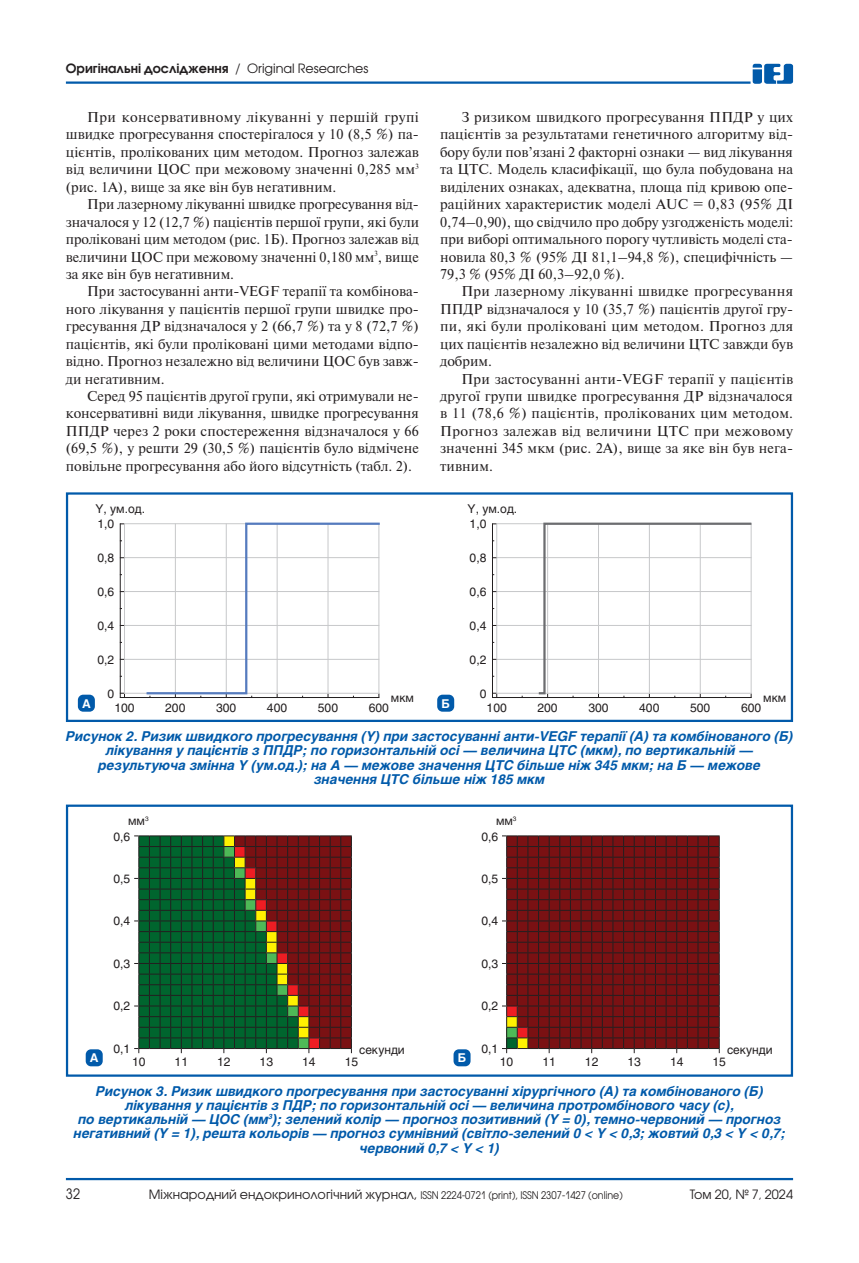
<style>
.page{position:relative;width:859px;height:1263px;background:#fff}
.page>*{position:absolute;margin:0;border:0;box-sizing:border-box;transform-origin:0 0}
.t1{font:14.25px/17.4px "Newton";color:#231f20;text-align:justify}
.t2{font:14.25px "Avant Garde Gothic C";color:#231f20;scale:.9 1}
.t3{font:italic 700 13.5px/14.2px "Helios";color:#015aaa;text-align:center}
.t4{font:700 12.75px "Avant Garde Gothic C";color:#231f20}
.t5{font:12.75px "Avant Garde Gothic C";color:#231f20}
.t6{font:12px "Helios";color:#231f20}
.t7{font:700 12px "Helios";color:#fff}
.t8{font:10.5px "Avant Garde Gothic C";color:#231f20;scale:.9 1}
.s1{font-weight:400}
.s2{font-size:12.75px}
.s3{font-size:10.5px}
</style>
<div class="page">
<hr style="left:66px;top:81px;width:684px;height:3px;background:#015aaa">
<hr style="left:66px;top:1178px;width:727px;height:2px;background:#015aaa">
<svg style="left:753px;top:64px;width:40px;height:20px"></svg>
<hr style="left:120px;top:523px;width:1px;height:175px;background:#231f20">
<hr style="left:120px;top:697px;width:259px;height:1px;background:#231f20">
<hr style="left:124px;top:659px;width:255px;height:1px;background:#c7c8ca">
<hr style="left:124px;top:625px;width:255px;height:1px;background:#c7c8ca">
<hr style="left:124px;top:591px;width:255px;height:1px;background:#c7c8ca">
<hr style="left:124px;top:523px;width:255px;height:1px;background:#c7c8ca">
<hr style="left:124px;top:557px;width:255px;height:1px;background:#c7c8ca">
<hr style="left:124px;top:523px;width:1px;height:171px;background:#c7c8ca">
<hr style="left:124px;top:693px;width:255px;height:1px;background:#c7c8ca">
<svg style="left:144px;top:522px;width:236px;height:176px"></svg>
<hr style="left:492px;top:523px;width:1px;height:175px;background:#231f20">
<hr style="left:492px;top:697px;width:259px;height:1px;background:#231f20">
<hr style="left:496px;top:659px;width:255px;height:1px;background:#c7c8ca">
<hr style="left:496px;top:625px;width:255px;height:1px;background:#c7c8ca">
<hr style="left:496px;top:591px;width:255px;height:1px;background:#c7c8ca">
<hr style="left:496px;top:523px;width:255px;height:1px;background:#c7c8ca">
<hr style="left:496px;top:557px;width:255px;height:1px;background:#c7c8ca">
<hr style="left:496px;top:523px;width:1px;height:171px;background:#c7c8ca">
<hr style="left:496px;top:693px;width:255px;height:1px;background:#c7c8ca">
<svg style="left:536px;top:522px;width:216px;height:176px"></svg>
<div style="left:437px;top:695px;width:17px;height:17px;background:#015aaa;border-radius:5px"></div>
<div style="left:78px;top:695px;width:17px;height:17px;background:#015aaa;border-radius:5px"></div>
<div style="left:66px;top:492px;width:727px;height:230px;border:2px solid #015aaa"></div>
<svg style="left:502px;top:835px;width:218px;height:218px;background:#701d1e"></svg>
<svg style="left:134px;top:835px;width:218px;height:218px;background:#3b4a2b"></svg>
<div style="left:86px;top:1049px;width:17px;height:17px;background:#015aaa;border-radius:5px"></div>
<div style="left:453px;top:1049px;width:18px;height:17px;background:#015aaa;border-radius:5px"></div>
<div style="left:66px;top:804px;width:727px;height:273px;border:2px solid #015aaa"></div>
<p class="t4" style="left:66px;top:60px;width:304px">Оригінальні дослідження <span class="s1">/ Original Researches</span></p>
<p class="t1" style="left:66px;top:108px;width:354px;text-indent:21px">При консервативному лікуванні у першій групі швидке прогресування спостерігалося у 10 (8,5 %) па&shy;цієнтів, пролікованих цим методом. Прогноз залежав від величини ЦОС при межовому значенні 0,285 мм<sup>3 </sup>(рис. 1А), вище за яке він був негативним.</p>
<p class="t1" style="left:66px;top:195px;width:355px;text-indent:21px">При лазерному лікуванні швидке прогресування від&shy;значалося у 12 (12,7 %) пацієнтів першої групи, які були проліковані цим методом (рис. 1Б). Прогноз залежав від величини ЦОС при межовому значенні 0,180 мм<sup>3</sup>, вище за яке він був негативним.</p>
<p class="t1" style="left:66px;top:282px;width:354px;text-indent:21px">При застосуванні анти-VEGF терапії та комбінова&shy;ного лікування у пацієнтів першої групи швидке про&shy;гресування ДР відзначалося у 2 (66,7 %) та у 8 (72,7 %) пацієнтів, які були проліковані цими методами відпо&shy;відно. Прогноз незалежно від величини ЦОС був завж&shy;ди негативним.</p>
<p class="t1" style="left:66px;top:387px;width:354px;text-indent:21px">Серед 95 пацієнтів другої групи, які отримували не&shy;консервативні види лікування, швидке прогресування ППДР через 2 роки спостереження відзначалося у 66 (69,5 %), у решти 29 (30,5 %) пацієнтів було відмічене повільне прогресування або його відсутність (табл. 2).</p>
<p class="t1" style="left:440px;top:108px;width:355px;text-indent:21px">З ризиком швидкого прогресування ППДР у цих пацієнтів за результатами генетичного алгоритму від&shy;бору були пов’язані 2 факторні ознаки — вид лікування та ЦТС. Модель класифікації, що була побудована на виділених ознаках, адекватна, площа під кривою опе&shy;раційних характеристик моделі AUC = 0,83 (95% ДІ 0,74–0,90), що свідчило про добру узгодженість моделі: при виборі оптимального порогу чутливість моделі ста&shy;новила 80,3 % (95% ДІ 81,1–94,8 %), специфічність — 79,3 % (95% ДІ 60,3–92,0 %).</p>
<p class="t1" style="left:440px;top:282px;width:355px;text-indent:21px">При лазерному лікуванні швидке прогресування ППДР відзначалося у 10 (35,7 %) пацієнтів другої гру&shy;пи, які були проліковані цим методом. Прогноз для цих пацієнтів незалежно від величини ЦТС завжди був добрим.</p>
<p class="t1" style="left:440px;top:369px;width:355px;text-indent:21px">При застосуванні анти-VEGF терапії у пацієнтів другої групи швидке прогресування ДР відзначалося в 11 (78,6 %) пацієнтів, пролікованих цим методом.<br>Прогноз залежав від величини ЦТС при межовому значенні 345 мкм (рис. 2А), вище за яке він був нега&shy;тивним.</p>
<p class="t6" style="left:95px;top:502px;width:51px">Y, ум.од.</p>
<p class="t6" style="left:468px;top:502px;width:51px">Y, ум.од.</p>
<p class="t6" style="left:97px;top:517px;width:18px">1,0</p>
<p class="t6" style="left:470px;top:517px;width:18px">1,0</p>
<p class="t6" style="left:97px;top:551px;width:18px">0,8</p>
<p class="t6" style="left:470px;top:551px;width:18px">0,8</p>
<p class="t6" style="left:97px;top:585px;width:18px">0,6</p>
<p class="t6" style="left:470px;top:585px;width:18px">0,6</p>
<p class="t6" style="left:97px;top:619px;width:18px">0,4</p>
<p class="t6" style="left:470px;top:619px;width:18px">0,4</p>
<p class="t6" style="left:97px;top:653px;width:18px">0,2</p>
<p class="t6" style="left:470px;top:653px;width:18px">0,2</p>
<p class="t6" style="left:107px;top:686px;width:8px">0</p>
<p class="t6" style="left:480px;top:686px;width:8px">0</p>
<p class="t6" style="left:391px;top:691px;width:25px">мкм</p>
<p class="t6" style="left:763px;top:691px;width:25px">мкм</p>
<p class="t7" style="left:82px;top:697px;width:10px">А</p>
<p class="t7" style="left:442px;top:697px;width:10px">Б</p>
<p class="t6" style="left:537px;top:700px;width:22px">200</p>
<p class="t6" style="left:588px;top:700px;width:22px">300</p>
<p class="t6" style="left:639px;top:700px;width:22px">400</p>
<p class="t6" style="left:690px;top:700px;width:22px">500</p>
<p class="t6" style="left:741px;top:700px;width:22px">600</p>
<p class="t3" style="left:66px;top:729px;width:729px">Рисунок 2. Ризик швидкого прогресування (Y) при застосуванні анти-VEGF терапії (А) та комбінованого (Б) лікування у пацієнтів з ППДР; по горизонтальній осі — величина ЦТС (мкм), по вертикальній — результуюча змінна Y (ум.од.); на А — межове значення ЦТС більше ніж 345 мкм; на Б — межове значення ЦТС більше ніж 185 мкм</p>
<p class="t6" style="left:165px;top:700px;width:22px">200</p>
<p class="t6" style="left:216px;top:700px;width:22px">300</p>
<p class="t6" style="left:267px;top:700px;width:22px">400</p>
<p class="t6" style="left:318px;top:700px;width:22px">500</p>
<p class="t6" style="left:369px;top:700px;width:22px">600</p>
<p class="t6" style="left:487px;top:700px;width:22px">100</p>
<p class="t6" style="left:114px;top:700px;width:22px">100</p>
<p class="t6" style="left:128px;top:814px;width:22px">мм<sup>3</sup></p>
<p class="t6" style="left:496px;top:814px;width:22px">мм<sup>3</sup></p>
<p class="t6" style="left:114px;top:829px;width:18px">0,6</p>
<p class="t6" style="left:114px;top:872px;width:18px">0,5</p>
<p class="t6" style="left:114px;top:914px;width:18px">0,4</p>
<p class="t6" style="left:114px;top:956px;width:18px">0,3</p>
<p class="t6" style="left:114px;top:999px;width:18px">0,2</p>
<p class="t6" style="left:114px;top:1041px;width:18px">0,1</p>
<p class="t6" style="left:359px;top:1042px;width:47px">секунди</p>
<p class="t7" style="left:90px;top:1051px;width:10px">А</p>
<p class="t6" style="left:132px;top:1055px;width:15px">10</p>
<p class="t6" style="left:175px;top:1055px;width:15px">11</p>
<p class="t6" style="left:217px;top:1055px;width:15px">12</p>
<p class="t6" style="left:260px;top:1055px;width:15px">13</p>
<p class="t6" style="left:302px;top:1055px;width:15px">14</p>
<p class="t6" style="left:345px;top:1055px;width:15px">15</p>
<p class="t7" style="left:458px;top:1051px;width:10px">Б</p>
<p class="t6" style="left:481px;top:829px;width:18px">0,6</p>
<p class="t6" style="left:481px;top:872px;width:18px">0,5</p>
<p class="t6" style="left:481px;top:914px;width:18px">0,4</p>
<p class="t6" style="left:481px;top:956px;width:18px">0,3</p>
<p class="t6" style="left:481px;top:999px;width:18px">0,2</p>
<p class="t6" style="left:481px;top:1041px;width:18px">0,1</p>
<p class="t6" style="left:727px;top:1042px;width:47px">секунди</p>
<p class="t6" style="left:500px;top:1055px;width:15px">10</p>
<p class="t6" style="left:542px;top:1055px;width:15px">11</p>
<p class="t6" style="left:585px;top:1055px;width:15px">12</p>
<p class="t6" style="left:627px;top:1055px;width:15px">13</p>
<p class="t6" style="left:670px;top:1055px;width:15px">14</p>
<p class="t6" style="left:712px;top:1055px;width:15px">15</p>
<p class="t3" style="left:74px;top:1084px;width:713px">Рисунок 3. Ризик швидкого прогресування при застосуванні хірургічного (А) та комбінованого (Б) лікування у пацієнтів з ПДР; по горизонтальній осі — величина протромбінового часу (с),<br>по вертикальній — ЦОС (мм<sup>3</sup>); зелений колір — прогноз позитивний (Y = 0), темно-червоний — прогноз негативний (Y = 1), решта кольорів — прогноз сумнівний (світло-зелений 0 &lt; Y &lt; 0,3; жовтий 0,3 &lt; Y &lt; 0,7; червоний 0,7 &lt; Y &lt; 1)</p>
<p class="t2" style="left:66px;top:1185px;width:17px">32</p>
<p class="t8" style="left:149px;top:1189px;width:528px"><span class="s2">Міжнародний ендокринологічний журнал,</span> ISSN 2224-0721 (print), ISSN 2307-1427 (online)</p>
<p class="t5" style="left:690px;top:1187px;width:105px">Том 20, № 7<span class="s3">,</span> 2024</p>
</div>
